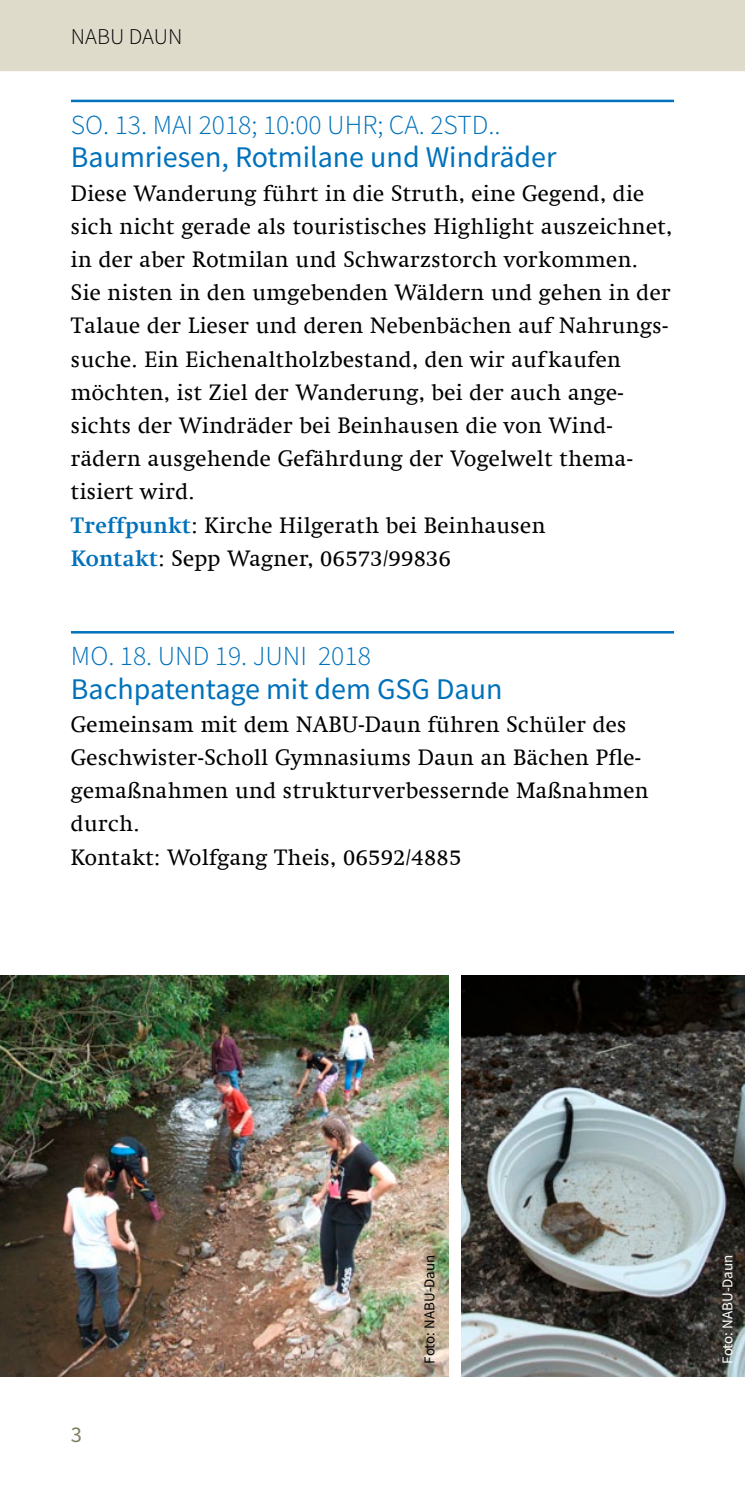
<style>
.page{position:relative;width:745px;height:1489px;background:#fff}
.page>*{position:absolute;margin:0;border:0;box-sizing:border-box;transform-origin:0 0}
.t1{font:30px "Source Sans Pro";color:#0071bb}
.t2{font:300 27.5px "Source Sans Pro";color:#0071bb}
.t3{font:22.5px/33.2px "Swift Com";letter-spacing:.015em;color:#000}
.t4{font:300 22.5px "Source Sans Pro";color:#000}
.t5{font:22.5px "Source Sans Pro";color:#827f64}
.t6{font:15px "Source Sans Pro";color:#000}
.t7{font:15px "Source Sans Pro";color:#fff}
.s1{font-weight:700;color:#0071bb}
</style>
<div class="page">
<div style="left:0;top:0;width:744px;height:71px;background:#dedbcb"></div>
<hr style="left:71px;top:100px;width:602px;height:2px;background:#0071bb">
<hr style="left:71px;top:631px;width:602px;height:2px;background:#0071bb">
<img style="left:461px;top:975px;width:283px;height:401px">
<img style="left:0;top:975px;width:448px;height:401px">
<p class="t4" style="left:71px;top:23px;width:85px">NABU DAUN</p>
<p class="t2" style="left:71px;top:108px;width:431px">SO. 13. MAI 2018; 10:00 UHR; CA. 2STD..</p>
<h1 class="t1" style="left:71px;top:138px;width:487px">Baumriesen, Rotmilane und Windräder</h1>
<p class="t3" style="left:71px;top:176px;width:602px">Diese Wanderung führt in die Struth, eine Gegend, die sich nicht gerade als touristisches Highlight auszeichnet, in der aber Rotmilan und Schwarzstorch vorkommen.<br>Sie nisten in den umgebenden Wäldern und gehen in der Talaue der Lieser und deren Nebenbächen auf Nahrungs&shy;suche. Ein Eichenaltholzbestand, den wir aufkaufen möchten, ist Ziel der Wanderung, bei der auch ange&shy;sichts der Windräder bei Beinhausen die von Wind&shy;rädern ausgehende Gefährdung der Vogelwelt thema&shy;tisiert wird.<br><span class="s1">Treffpunkt</span>: Kirche Hilgerath bei Beinhausen<br><span class="s1">Kontakt</span>: Sepp Wagner, 06573/99836</p>
<p class="t2" style="left:71px;top:639px;width:104px">M O. 18. UND</p>
<p class="t2" style="left:215px;top:639px;width:157px">19. JUN I 2018</p>
<h1 class="t1" style="left:71px;top:669px;width:433px">Bachpatentage mit dem GSG Daun</h1>
<p class="t3" style="left:71px;top:707px;width:578px">Gemeinsam mit dem NABU-Daun führen Schüler des Geschwister-Scholl Gymnasiums Daun an Bächen Pfle&shy;gemaßnahmen und strukturverbessernde Maßnahmen durch.<br>Kontakt: Wolfgang Theis, 06592/4885</p>
<p class="t5" style="left:71px;top:1419px;width:13px">3</p>
<p class="t6" style="left:420px;top:1363px;width:110px;rotate:-90deg">Foto: NABU-Daun</p>
<p class="t7" style="left:717px;top:1363px;width:110px;rotate:-90deg">Foto: NABU-Daun</p>
</div>
